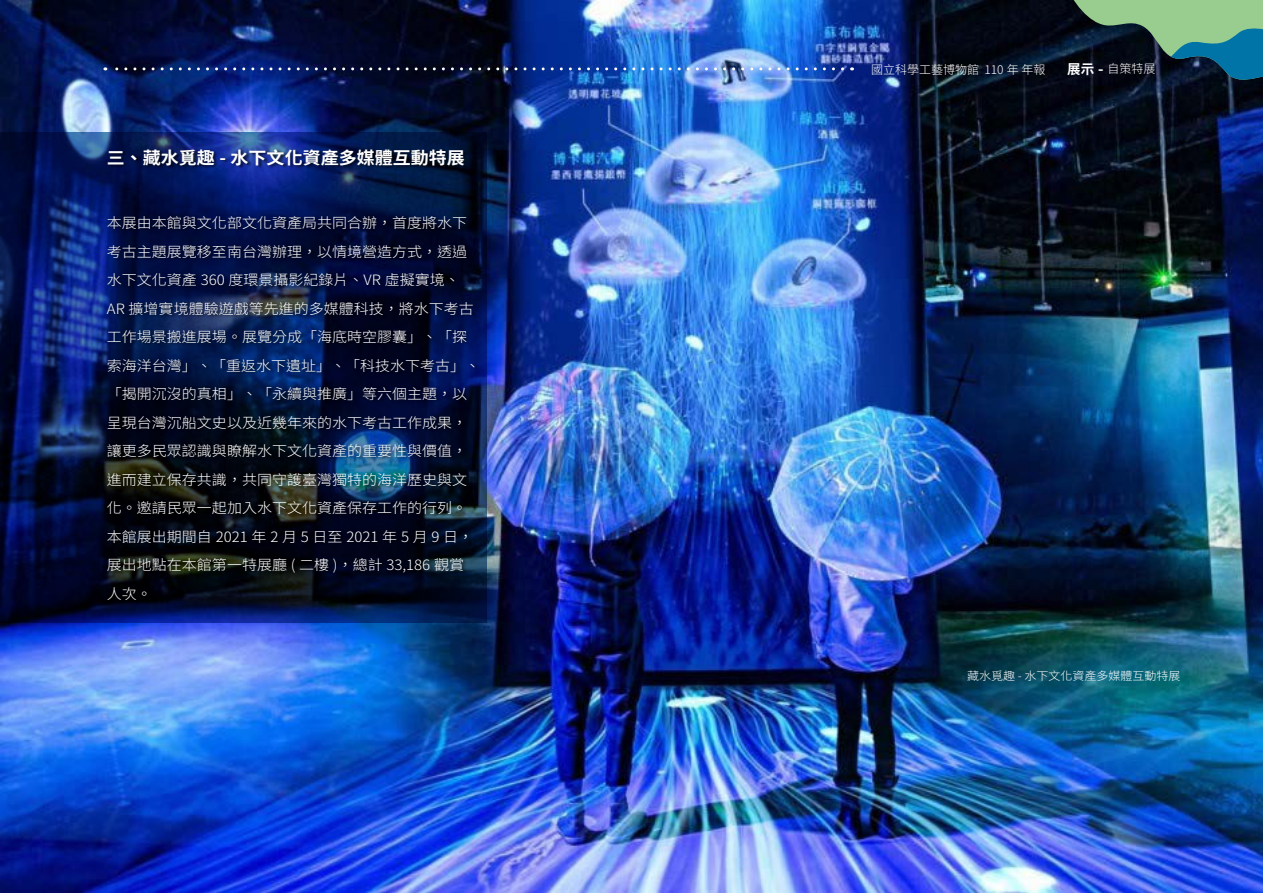
<style>
.page{position:relative;width:1263px;height:893px;background:#fff}
.page>*{position:absolute;margin:0;border:0;box-sizing:border-box;transform-origin:0 0}
.t1{font:700 17.1px "Noto Sans CJ Ktc";color:#fff;scale:1.05 1}
.t2{font:300 14.25px/28.5px "Noto Sans CJ Ktc";color:#fff;scale:1.05 1}
.t3{font:300 12px "Noto Sans CJ Ktc";color:#fff}
.t4{font:300 11.4px "Noto Sans CJ Ktc";color:#fff;scale:1.05 1}
.s1{font-family:"Noto Sans Mono CJ Ktc";font-weight:700;font-size:13.5px}
</style>
<div class="page">
<img style="left:0;top:0;width:1263px;height:893px">
<img style="left:105px;top:67px;width:737px;height:3px">
<svg style="left:1074px;top:0;width:189px;height:85px;background:#3f6960"></svg>
<svg style="left:0;top:132px;width:487px;height:491px;background:#081a58"></svg>
<div style="left:106px;top:149px;width:373px;height:455px;background:#000;opacity:.75"></div>
<p class="t1" style="left:107px;top:148px;width:342px">三、藏水覓趣 - 水下文化資產多媒體互動特展</p>
<p class="t2" style="left:107px;top:209px;width:357px">本展由本館與文化部文化資產局共同合辦，首度將水下考古主題展覽移至南台灣辦理，以情境營造方式，透過水下文化資產 360 度環景攝影紀錄片、VR 虛擬實境、<br>AR 擴增實境體驗遊戲等先進的多媒體科技，將水下考古工作場景搬進展場。展覽分成「海底時空膠囊」、「探索海洋台灣」、「重返水下遺址」、「科技水下考古」、「揭開沉沒的真相」、「永續與推廣」等六個主題，以呈現台灣沉船文史以及近幾年來的水下考古工作成果，讓更多民眾認識與瞭解水下文化資產的重要性與價值，進而建立保存共識，共同守護臺灣獨特的海洋歷史與文化。邀請民眾一起加入水下文化資產保存工作的行列。本館展出期間自 2021 年 2 月 5 日至 2021 年 5 月 9 日，展出地點在本館第一特展廳 ( 二樓 )，總計 33,186 觀賞人次。</p>
<p class="t3" style="left:871px;top:63px;width:176px">國立科學工藝博物館 110 年 年報</p>
<p class="t3" style="left:1067px;top:62px;width:90px"><span class="s1">展示 -</span> 自策特展</p>
<p class="t4" style="left:967px;top:669px;width:205px">藏水覓趣 - 水下文化資產多媒體互動特展</p>
</div>
